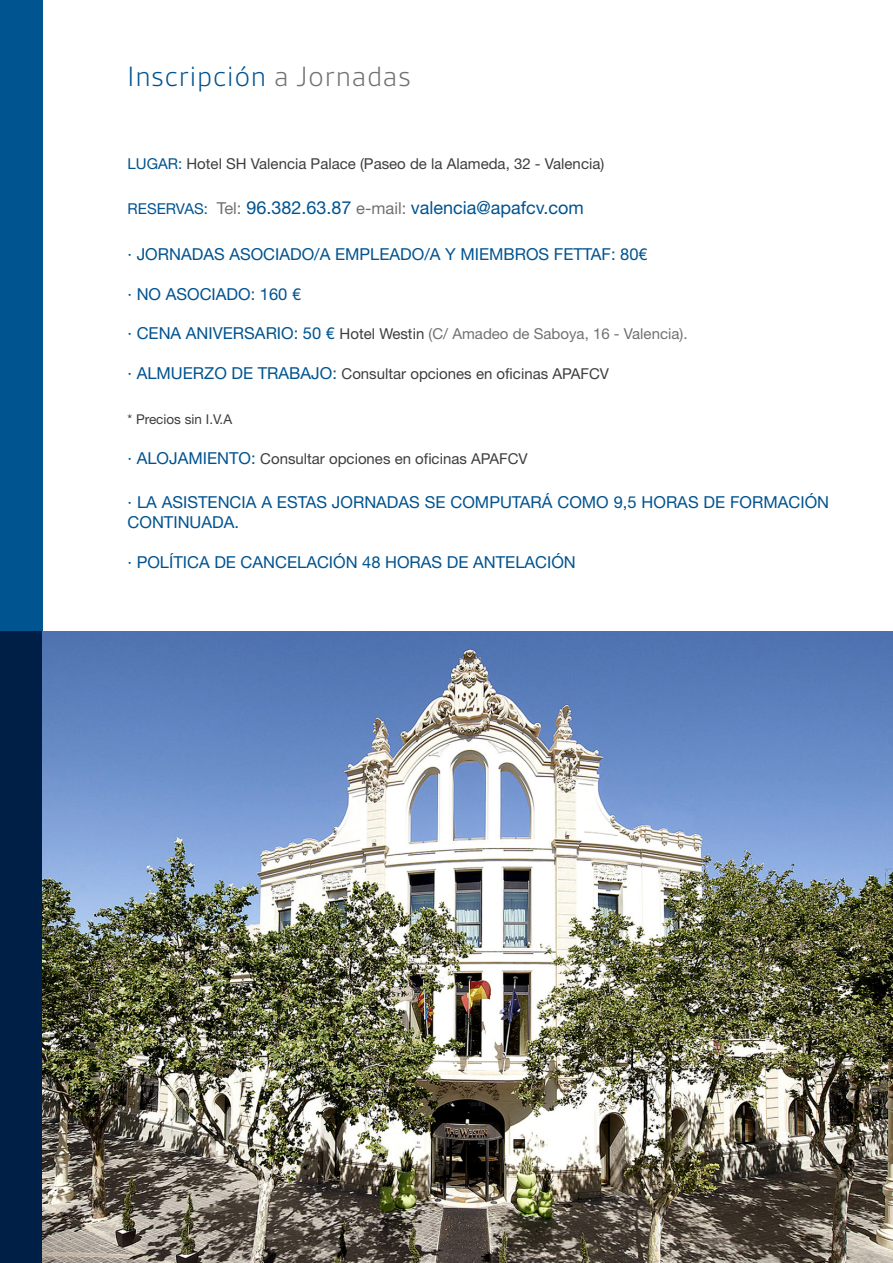
<style>
.page{position:relative;width:893px;height:1263px;background:#fff}
.page>*{position:absolute;margin:0;border:0;box-sizing:border-box;transform-origin:0 0}
.t1{font:300 30px "Gesta";letter-spacing:.03em;color:#005390}
.t2{font:18px "Helvetica Neue";color:#005390}
.t3{font:16.5px/19.8px "Helvetica Neue";color:#005390}
.t4{font:15px "Helvetica Neue";color:#3e3e40}
.t5{font:15px "Helvetica Neue";color:#707173}
.t6{font:13.5px "Helvetica Neue";color:#3e3e40}
.s1{color:#707173}
.s2{color:#005390}
.s3{font-size:15px}
.s4{font-size:16.5px;color:#707173}
.s5{font-size:16.5px;color:#005390}
.s6{color:#3e3e40}
.s7{color:#00548f}
</style>
<div class="page">
<div style="left:0;top:0;width:43px;height:631px;background:#00548f"></div>
<div style="left:0;top:631px;width:43px;height:632px;background:#001f47"></div>
<img style="left:42px;top:631px;width:851px;height:631px">
<p class="t1" style="left:128px;top:60px;width:285px">Inscripción <span class="s1">a Jornadas</span></p>
<p class="t4" style="left:128px;top:155px;width:478px"><span class="s2">LUGAR:</span> Hotel SH Valencia Palace (Paseo de la Alameda, 32 - Valencia)</p>
<p class="t2" style="left:128px;top:197px;width:458px"><span class="s3">RESERVAS:</span> <span class="s4">Tel:</span> 96.382.63.87 <span class="s4">e-mail:</span> valencia@apafcv.com</p>
<p class="t3" style="left:128px;top:244px;width:522px">· JORNADAS ASOCIADO/A EMPLEADO/A Y MIEMBROS FETTAF: 80€</p>
<p class="t3" style="left:128px;top:284px;width:175px">· NO ASOCIADO: 160 €</p>
<p class="t5" style="left:128px;top:325px;width:561px"><span class="s5">· CENA ANIVERSARIO: 50 €</span> <span class="s6">Hotel Westin</span> (C/ Amadeo de Saboya, 16 - Valencia).</p>
<p class="t4" style="left:128px;top:365px;width:483px"><span class="s5">· ALMUERZO DE TRABAJO:</span> Consultar opciones en oficinas APAFCV</p>
<p class="t6" style="left:128px;top:411px;width:106px">* Precios sin I.V.A</p>
<p class="t4" style="left:128px;top:449px;width:402px"><span class="s5">· ALOJAMIENTO:</span> Consultar opciones en oficinas APAFCV</p>
<p class="t3" style="left:128px;top:492px;width:703px">· LA ASISTENCIA A ESTAS JORNADAS SE COMPUTARÁ COMO <span class="s7">9,5</span> HORAS DE FORMACIÓN<br>CONTINUADA.</p>
<p class="t3" style="left:128px;top:552px;width:450px">· POLÍTICA DE CANCELACIÓN 48 HORAS DE ANTELACIÓN</p>
</div>
